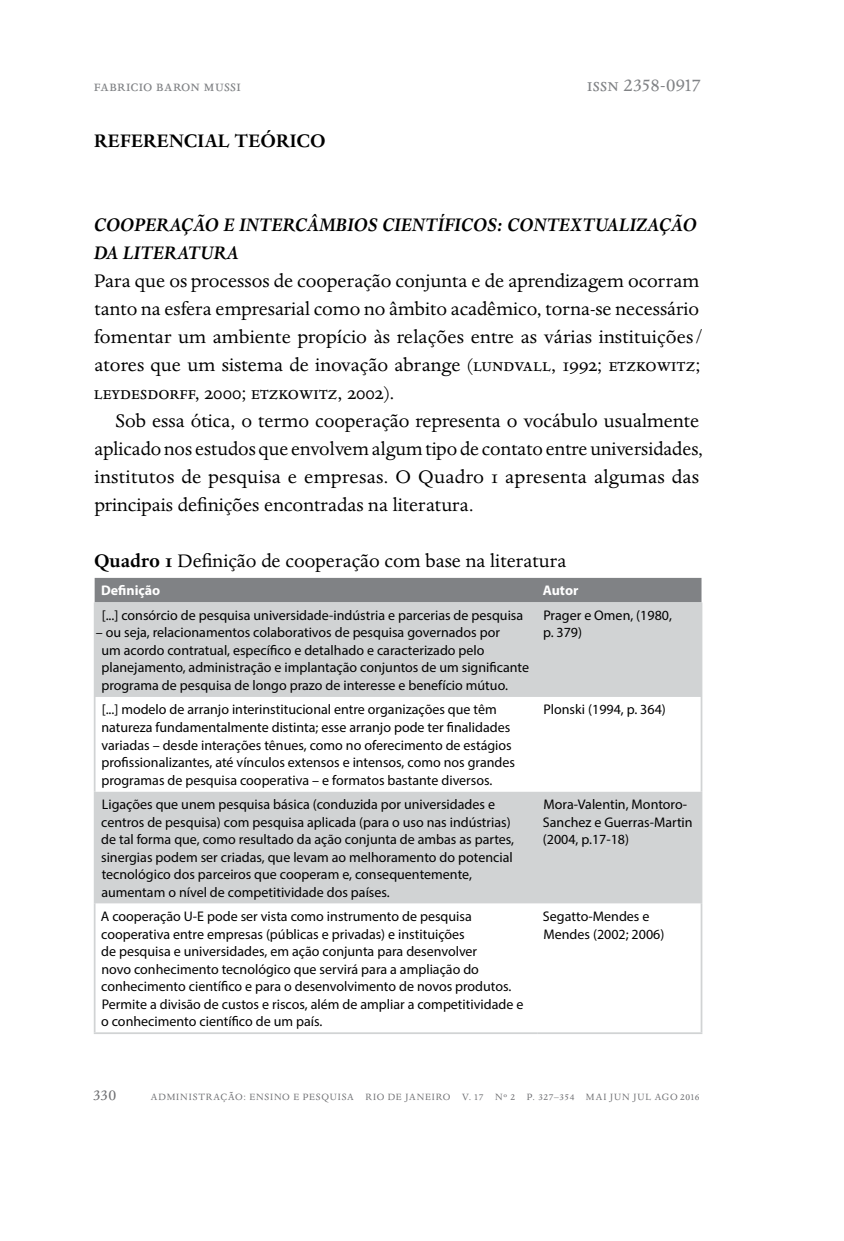
<style>
.page{position:relative;width:844px;height:1241px;background:#fff}
.page>*{position:absolute;margin:0;border:0;box-sizing:border-box;transform-origin:0 0}
._0000_Corpo__1{font:21px/28px "Dante MT Std";color:#000}
._0000_Corpo{font:21px/28px "Dante MT Std";color:#000}
._5000_Subtítulo{font:italic 700 21px/28px "Dante MT Std";color:#000}
._3000_Título_da_Figu{font:21px "Dante MT Std";color:#000}
._5000_Título{font:700 21px "Dante MT Std";color:#000}
.t1{font:21px "Dante MT Std";letter-spacing:.005em;color:#808285}
.t2{font:17.5px "Dante MT Std";letter-spacing:.01em;color:#808285}
.t3{font:17.5px "Dante MT Std";color:#6d6e71}
._0000_Tabela{font:14px/17.5px "Myriad Pro";color:#000}
._0000_Tabela_Header{font:700 14px "Myriad Pro";color:#fff}
.t4{font:10.5px "Dante MT Std";letter-spacing:.09em;color:#6d6e71}
.s1{font-weight:700}
</style>
<div class="page">
<div style="left:95px;top:578px;width:606px;height:24px;background:#808285"></div>
<div style="left:95px;top:602px;width:605px;height:94px;background:#d1d3d4"></div>
<svg style="left:95px;top:696px;width:605px;height:336px"></svg>
<hr style="left:94px;top:602px;width:1px;height:94px;background:#d1d3d4">
<hr style="left:94px;top:696px;width:1px;height:95px;background:#d1d3d4">
<hr style="left:94px;top:791px;width:1px;height:112px;background:#d1d3d4">
<hr style="left:94px;top:903px;width:1px;height:129px;background:#d1d3d4">
<hr style="left:94px;top:1032px;width:443px;height:1px;background:#d1d3d4">
<hr style="left:700px;top:903px;width:2px;height:129px;background:#d1d3d4">
<hr style="left:537px;top:1032px;width:165px;height:1px;background:#d1d3d4">
<hr style="left:700px;top:602px;width:2px;height:94px;background:#d1d3d4">
<hr style="left:700px;top:696px;width:2px;height:95px;background:#d1d3d4">
<hr style="left:700px;top:791px;width:2px;height:112px;background:#d1d3d4">
<p class="t2" style="left:94px;top:75px;width:148px">Fabricio Baron Mussi</p>
<h1 class="t1" style="left:587px;top:72px;width:115px">issn 2358-0917</h1>
<p class="_5000_Título" style="left:94px;top:129px;width:233px">REFERENCIAL TEÓRICO</p>
<p class="_5000_Subtítulo" style="left:94px;top:211px;width:604px">COOPERAÇÃO E INTERCÂMBIOS CIENTÍFICOS: CONTEXTUALIZAÇÃO<br>DA LITERATURA</p>
<p class="_0000_Corpo__1" style="left:94px;top:267px;width:611px">Para que os processos de cooperação conjunta e de aprendizagem ocorram tanto na esfera empresarial como no âmbito acadêmico, torna-se necessário fomentar um ambiente propício às relações entre as várias instituições/ atores que um sistema de inovação abrange (lundvall, 1992; etzkowitz; leydesdorff, 2000; etzkowitz, 2002).</p>
<p class="_0000_Corpo" style="left:94px;top:407px;width:610px;text-indent:21px">Sob essa ótica, o termo cooperação representa o vocábulo usualmente aplicado nos estudos que envolvem algum tipo de contato entre universidades, institutos de pesquisa e empresas. O Quadro 1 apresenta algumas das principais definições encontradas na literatura.</p>
<p class="_3000_Título_da_Figu" style="left:94px;top:548px;width:474px"><span class="s1">Quadro 1</span> Definição de cooperação com base na literatura</p>
<p class="_0000_Tabela_Header" style="left:101px;top:581px;width:61px">Definição</p>
<p class="_0000_Tabela_Header" style="left:542px;top:581px;width:37px">Autor</p>
<p class="_0000_Tabela" style="left:102px;top:606px;width:423px">[...] consórcio de pesquisa universidade-indústria e parcerias de pesquisa</p>
<p class="_0000_Tabela" style="left:101px;top:623px;width:429px;text-indent:-6px">– ou seja, relacionamentos colaborativos de pesquisa governados por<br>um acordo contratual, específico e detalhado e caracterizado pelo planejamento, administração e implantação conjuntos de um significante programa de pesquisa de longo prazo de interesse e benefício mútuo.</p>
<p class="_0000_Tabela" style="left:543px;top:606px;width:130px">Prager e Omen, (1980, p. 379)</p>
<p class="_0000_Tabela" style="left:101px;top:700px;width:415px">[...] modelo de arranjo interinstitucional entre organizações que têm natureza fundamentalmente distinta; esse arranjo pode ter finalidades variadas – desde interações tênues, como no oferecimento de estágios profissionalizantes, até vínculos extensos e intensos, como nos grandes programas de pesquisa cooperativa – e formatos bastante diversos.</p>
<p class="_0000_Tabela" style="left:543px;top:700px;width:124px">Plonski (1994, p. 364)</p>
<p class="_0000_Tabela" style="left:101px;top:795px;width:414px">Ligações que unem pesquisa básica (conduzida por universidades e centros de pesquisa) com pesquisa aplicada (para o uso nas indústrias) de tal forma que, como resultado da ação conjunta de ambas as partes, sinergias podem ser criadas, que levam ao melhoramento do potencial tecnológico dos parceiros que cooperam e, consequentemente, aumentam o nível de competitividade dos países.</p>
<p class="_0000_Tabela" style="left:542px;top:795px;width:151px">Mora-Valentin, Montoro-<br>Sanchez e Guerras-Martin (2004, p.17-18)</p>
<p class="_0000_Tabela" style="left:101px;top:907px;width:424px">A cooperação U-E pode ser vista como instrumento de pesquisa cooperativa entre empresas (públicas e privadas) e instituições<br>de pesquisa e universidades, em ação conjunta para desenvolver<br>novo conhecimento tecnológico que servirá para a ampliação do conhecimento científico e para o desenvolvimento de novos produtos.<br>Permite a divisão de custos e riscos, além de ampliar a competitividade e o conhecimento científico de um país.</p>
<p class="_0000_Tabela" style="left:543px;top:907px;width:123px">Segatto-Mendes e<br>Mendes (2002; 2006)</p>
<p class="t3" style="left:93px;top:1083px;width:25px">330</p>
<p class="t4" style="left:151px;top:1090px;width:550px">ADMINISTRAÇÃO: ENSINO E PESQUISA RIO DE JANEIRO V. 17 No 2 P. 327–354 MAI JUN JUL AGO 2016</p>
</div>
